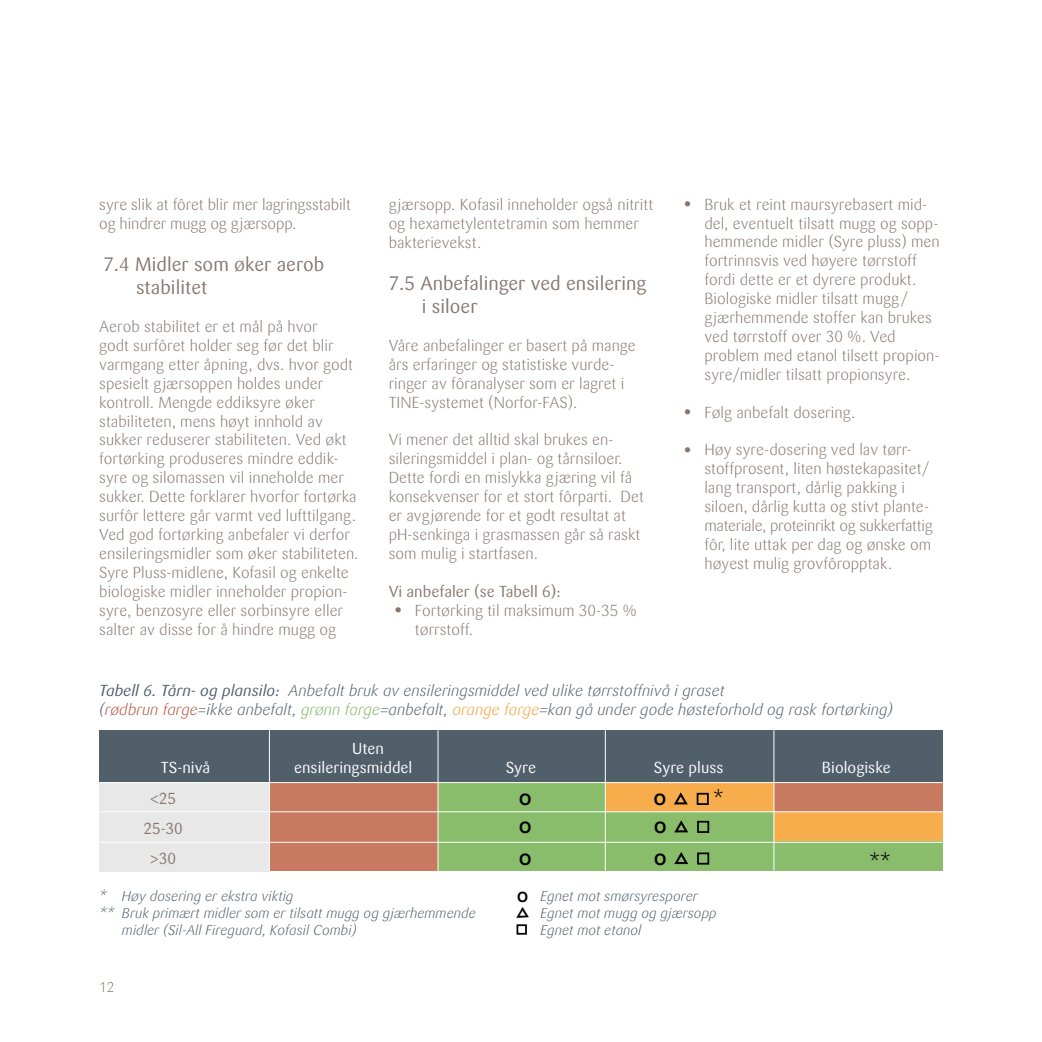
<style>
.page{position:relative;width:1042px;height:1042px;background:#fff}
.page>*{position:absolute;margin:0;border:0;box-sizing:border-box;transform-origin:0 0}
.t1{font:300 19.25px/23.1px "TINE Sari";color:#85776f}
.t2{font:19.25px "TINE Sari";color:#000}
.t3{font:300 15.75px/18.9px "TINE Sari";color:#85776f}
.t4{font:italic 300 15.75px/18.9px "TINE Sari";color:#515f6b}
.t5{font:15.75px/19.2px "TINE Sari";color:#fff}
.t6{font:15.75px/29.8px "TINE Sari";color:#85776f;text-align:center}
.t7{font:700 15.75px "Arial";color:#000}
.t8{font:700 14.17px "Arial";color:#000}
.t9{font:italic 300 14px/16.8px "TINE Sari";color:#515f6b}
.t10{font:300 14px "TINE Sari";color:#85776f}
.s1{font-size:35px}
.s2{font-weight:400}
.s3{color:#b55135}
.s4{color:#7fb861}
.s5{color:#f6a030}
</style>
<div class="page">
<div style="left:99px;top:730px;width:844px;height:53px;background:#515f6b"></div>
<div style="left:99px;top:782px;width:170px;height:30px;background:#e8e8e9"></div>
<div style="left:774px;top:782px;width:168px;height:30px;background:#c77a5f"></div>
<div style="left:774px;top:812px;width:168px;height:30px;background:#f7ad4c"></div>
<div style="left:774px;top:841px;width:168px;height:30px;background:#89bd6c"></div>
<div style="left:606px;top:782px;width:168px;height:30px;background:#f7ad4c"></div>
<div style="left:606px;top:812px;width:168px;height:59px;background:#89bd6c"></div>
<div style="left:437px;top:782px;width:169px;height:89px;background:#89bd6c"></div>
<div style="left:269px;top:782px;width:168px;height:89px;background:#c77a5f"></div>
<div style="left:99px;top:812px;width:170px;height:30px;background:#e8e8e9"></div>
<div style="left:99px;top:842px;width:170px;height:29px;background:#e8e8e9"></div>
<div style="left:697px;top:793px;width:12px;height:12px;border:2px solid #000"></div>
<div style="left:697px;top:821px;width:12px;height:12px;border:2px solid #000"></div>
<div style="left:697px;top:852px;width:12px;height:12px;border:2px solid #000"></div>
<hr style="left:100px;top:782px;width:843px;height:1px;background:#fff">
<hr style="left:100px;top:811px;width:843px;height:1px;background:#fff">
<hr style="left:100px;top:842px;width:843px;height:1px;background:#fff">
<div style="left:516px;top:924px;width:11px;height:10px;border:2px solid #000"></div>
<hr style="left:269px;top:730px;width:1px;height:141px;background:#fff">
<hr style="left:437px;top:730px;width:1px;height:141px;background:#fff">
<hr style="left:605px;top:730px;width:1px;height:141px;background:#fff">
<hr style="left:773px;top:730px;width:1px;height:141px;background:#fff">
<p class="t3" style="left:99px;top:195px;width:253px">syre slik at fôret blir mer lagringsstabilt og hindrer mugg og gjærsopp.</p>
<p class="t1" style="left:136px;top:253px;width:190px;text-indent:-33px">7.4 Midler som øker aerob stabilitet</p>
<p class="t3" style="left:99px;top:317px;width:261px">Aerob stabilitet er et mål på hvor<br>godt surfôret holder seg før det blir varmgang etter åpning, dvs. hvor godt spesielt gjærsoppen holdes under kontroll. Mengde eddiksyre øker stabiliteten, mens høyt innhold av sukker reduserer stabiliteten. Ved økt fortørking produseres mindre eddik&shy;syre og silomassen vil inneholde mer sukker. Dette forklarer hvorfor fortørka surfôr lettere går varmt ved lufttilgang.<br>Ved god fortørking anbefaler vi derfor ensileringsmidler som øker stabiliteten.<br>Syre Pluss-midlene, Kofasil og enkelte biologiske midler inneholder propion&shy;syre, benzosyre eller sorbinsyre eller salter av disse for å hindre mugg og</p>
<p class="t3" style="left:389px;top:195px;width:266px">gjærsopp. Kofasil inneholder også nitritt og hexametylentetramin som hemmer bakterievekst.</p>
<p class="t1" style="left:422px;top:272px;width:226px;text-indent:-33px">7.5 Anbefalinger ved ensilering i siloer</p>
<p class="t3" style="left:389px;top:336px;width:248px">Våre anbefalinger er basert på mange års erfaringer og statistiske vurde&shy;ringer av fôranalyser som er lagret i TINE-systemet (Norfor-FAS).</p>
<p class="t3" style="left:389px;top:431px;width:257px">Vi mener det alltid skal brukes en&shy;sileringsmiddel i plan- og tårnsiloer.<br>Dette fordi en mislykka gjæring vil få konsekvenser for et stort fôrparti. Det er avgjørende for et godt resultat at pH-senkinga i grasmassen går så raskt som mulig i startfasen.</p>
<p class="t6" style="left:389px;top:576px;width:174px">Vi anbefaler (se Tabell 6):</p>
<p class="t3" style="left:415px;top:601px;width:224px;text-indent:-26px"><span class="s1">•</span> Fortørking til maksimum 30-35 % tørrstoff.</p>
<p class="t3" style="left:704px;top:195px;width:237px;text-indent:-26px"><span class="s1">•</span> Bruk et reint maursyrebasert mid&shy;del, eventuelt tilsatt mugg og sopp&shy;hemmende midler (Syre pluss) men fortrinnsvis ved høyere tørrstoff fordi dette er et dyrere produkt.<br>Biologiske midler tilsatt mugg/ gjærhemmende stoffer kan brukes ved tørrstoff over 30 %. Ved problem med etanol tilsett propion&shy;syre/midler tilsatt propionsyre.</p>
<p class="t3" style="left:678px;top:403px;width:179px"><span class="s1">•</span> Følg anbefalt dosering.</p>
<p class="t3" style="left:704px;top:441px;width:230px;text-indent:-26px"><span class="s1">•</span> Høy syre-dosering ved lav tørr&shy;stoffprosent, liten høstekapasitet/ lang transport, dårlig pakking i siloen, dårlig kutta og stivt plante&shy;materiale, proteinrikt og sukkerfattig fôr, lite uttak per dag og ønske om høyest mulig grovfôropptak.</p>
<p class="t4" style="left:99px;top:681px;width:795px"><span class="s2">Tabell 6. Tårn- og plansilo:</span> Anbefalt bruk av ensileringsmiddel ved ulike tørrstoffnivå i graset<br>(<span class="s3">rødbrun farge</span>=ikke anbefalt, <span class="s4">grønn farge</span>=anbefalt, <span class="s5">orange farge</span>=kan gå under gode høsteforhold og rask fortørking)</p>
<p class="t5" style="left:161px;top:758px;width:51px">TS-nivå</p>
<p class="t5" style="left:294px;top:739px;width:120px;text-indent:58px">Uten ensileringsmiddel</p>
<p class="t5" style="left:506px;top:758px;width:32px">Syre</p>
<p class="t5" style="left:654px;top:758px;width:71px">Syre pluss</p>
<p class="t5" style="left:822px;top:758px;width:71px">Biologiske</p>
<p class="t6" style="left:144px;top:784px;width:41px">&lt;25<br>25-30 &gt;30</p>
<p class="t7" style="left:519px;top:789px;width:14px">O</p>
<p class="t7" style="left:654px;top:789px;width:14px">O</p>
<p class="t7" style="left:519px;top:817px;width:14px">O</p>
<p class="t7" style="left:654px;top:817px;width:14px">O</p>
<p class="t7" style="left:519px;top:848px;width:14px">O</p>
<p class="t7" style="left:654px;top:848px;width:14px">O</p>
<p class="t2" style="left:713px;top:787px;width:12px">*</p>
<p class="t9" style="left:99px;top:888px;width:196px">* Høy dosering er ekstra viktig</p>
<p class="t9" style="left:99px;top:905px;width:378px">** Bruk primært midler som er tilsatt mugg og gjærhemmende</p>
<p class="t9" style="left:122px;top:921px;width:236px">midler (Sil-All Fireguard, Kofasil Combi)</p>
<p class="t10" style="left:99px;top:979px;width:17px">12</p>
<p class="t8" style="left:517px;top:888px;width:12px">O</p>
<p class="t9" style="left:540px;top:888px;width:178px">Egnet mot smørsyresporer<br>Egnet mot mugg og gjærsopp<br>Egnet mot etanol</p>
<p class="t2" style="left:869px;top:850px;width:23px">**</p>
</div>
